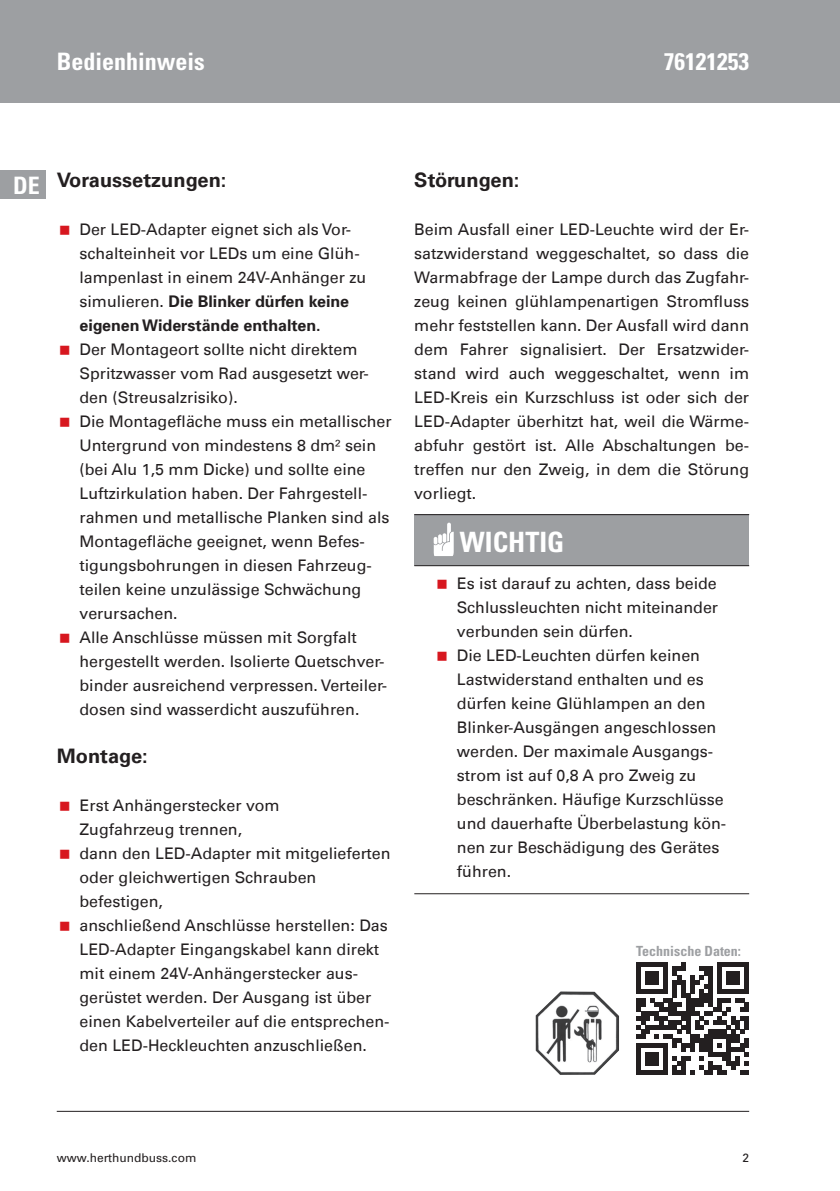
<style>
.page{position:relative;width:840px;height:1191px;background:#fff}
.page>*{position:absolute;margin:0;border:0;box-sizing:border-box;transform-origin:0 0}
.t1{font:700 condensed 28px "Univers";color:#fff}
.t2{font:700 condensed 24px "Univers";color:#fff}
.t3{font:700 20px "Univers Com 65";color:#231f20}
.t4{font:16px/24px "Univers Com 55 Roman";color:#231f20}
.t5{font:700 16px/24px "Univers";color:#231f20}
.t6{font:700 condensed 14px "Univers";color:#9d9fa2}
.t7{font:12px "Univers";color:#231f20}
.s1{font-family:"Univers";font-stretch:condensed;font-size:24px;color:#fff}
.s2{font-family:"Univers Com 55 Roman";font-weight:400}
</style>
<div class="page">
<div style="left:0;top:0;width:839px;height:102px;background:#9d9fa2"></div>
<hr style="left:57px;top:1111px;width:691px;height:1px;background:#231f20">
<div style="left:0;top:170px;width:45px;height:28px;background:#9d9fa2"></div>
<img style="left:535px;top:991px;width:83px;height:83px">
<div style="left:414px;top:514px;width:334px;height:51px;background:#9d9fa2"></div>
<hr style="left:414px;top:514px;width:334px;height:1px;background:#231f20">
<hr style="left:414px;top:565px;width:334px;height:1px;background:#231f20">
<hr style="left:414px;top:893px;width:334px;height:1px;background:#231f20">
<svg style="left:433px;top:522px;width:20px;height:34px"></svg>
<svg style="left:636px;top:962px;width:112px;height:112px"></svg>
<h2 class="t2" style="left:57px;top:47px;width:150px">Bedienhinweis</h2>
<h2 class="t2" style="left:663px;top:47px;width:87px">76121253</h2>
<p class="t3" style="left:13px;top:168px;width:215px"><span class="s1">DE</span> Voraussetzungen:</p>
<p class="t4" style="left:79px;top:217px;width:288px">Der LED-Adapter eignet sich als Vor&shy;schalteinheit vor LEDs um eine Glüh&shy;lampenlast in einem 24V-Anhänger zu</p>
<p class="t5" style="left:79px;top:288px;width:271px"><span class="s2">simulieren.</span> Die Blinker dürfen keine eigenen Widerstände enthalten.</p>
<p class="t4" style="left:79px;top:337px;width:313px">Der Montageort sollte nicht direktem Spritzwasser vom Rad ausgesetzt wer&shy;den (Streusalzrisiko).<br>Die Montagefläche muss ein metallischer Untergrund von mindestens 8 dm² sein (bei Alu 1,5 mm Dicke) und sollte eine Luftzirkulation haben. Der Fahrgestell&shy;rahmen und metallische Planken sind als Montagefläche geeignet, wenn Befes&shy;tigungsbohrungen in diesen Fahrzeug&shy;teilen keine unzulässige Schwächung verursachen.<br>Alle Anschlüsse müssen mit Sorgfalt hergestellt werden. Isolierte Quetschver&shy;binder ausreichend verpressen. Verteiler&shy;dosen sind wasserdicht auszuführen.</p>
<p class="t3" style="left:57px;top:744px;width:92px">Montage:</p>
<p class="t4" style="left:79px;top:793px;width:312px">Erst Anhängerstecker vom<br>Zugfahrzeug trennen,<br>dann den LED-Adapter mit mitgelieferten oder gleichwertigen Schrauben befestigen,<br>anschließend Anschlüsse herstellen: Das LED-Adapter Eingangskabel kann direkt mit einem 24V-Anhängerstecker aus&shy;gerüstet werden. Der Ausgang ist über einen Kabelverteiler auf die entsprechen&shy;den LED-Heckleuchten anzuschließen.</p>
<p class="t3" style="left:414px;top:168px;width:107px">Störungen:</p>
<p class="t4" style="left:414px;top:217px;width:336px;text-align:justify">Beim Ausfall einer LED-Leuchte wird der Er&shy;satzwiderstand weggeschaltet, so dass die Warmabfrage der Lampe durch das Zugfahr&shy;zeug keinen glühlampenartigen Stromfluss mehr feststellen kann. Der Ausfall wird dann dem Fahrer signalisiert. Der Ersatzwider&shy;stand wird auch weggeschaltet, wenn im LED-Kreis ein Kurzschluss ist oder sich der LED-Adapter überhitzt hat, weil die Wärme&shy;abfuhr gestört ist. Alle Abschaltungen be&shy;treffen nur den Zweig, in dem die Störung vorliegt.</p>
<h1 class="t1" style="left:459px;top:525px;width:106px">WICHTIG</h1>
<p class="t4" style="left:456px;top:571px;width:271px">Es ist darauf zu achten, dass beide<br>Schlussleuchten nicht miteinander verbunden sein dürfen.<br>Die LED-Leuchten dürfen keinen<br>Lastwiderstand enthalten und es dürfen keine Glühlampen an den<br>Blinker-Ausgängen angeschlossen werden. Der maximale Ausgangs&shy;strom ist auf 0,8 A pro Zweig zu beschränken. Häufige Kurzschlüsse und dauerhafte Überbelastung kön&shy;nen zur Beschädigung des Gerätes führen.</p>
<p class="t6" style="left:636px;top:942px;width:106px">Technische Daten:</p>
<p class="t7" style="left:57px;top:1150px;width:141px">www.herthundbuss.com</p>
<p class="t7" style="left:742px;top:1150px;width:8px">2</p>
</div>
